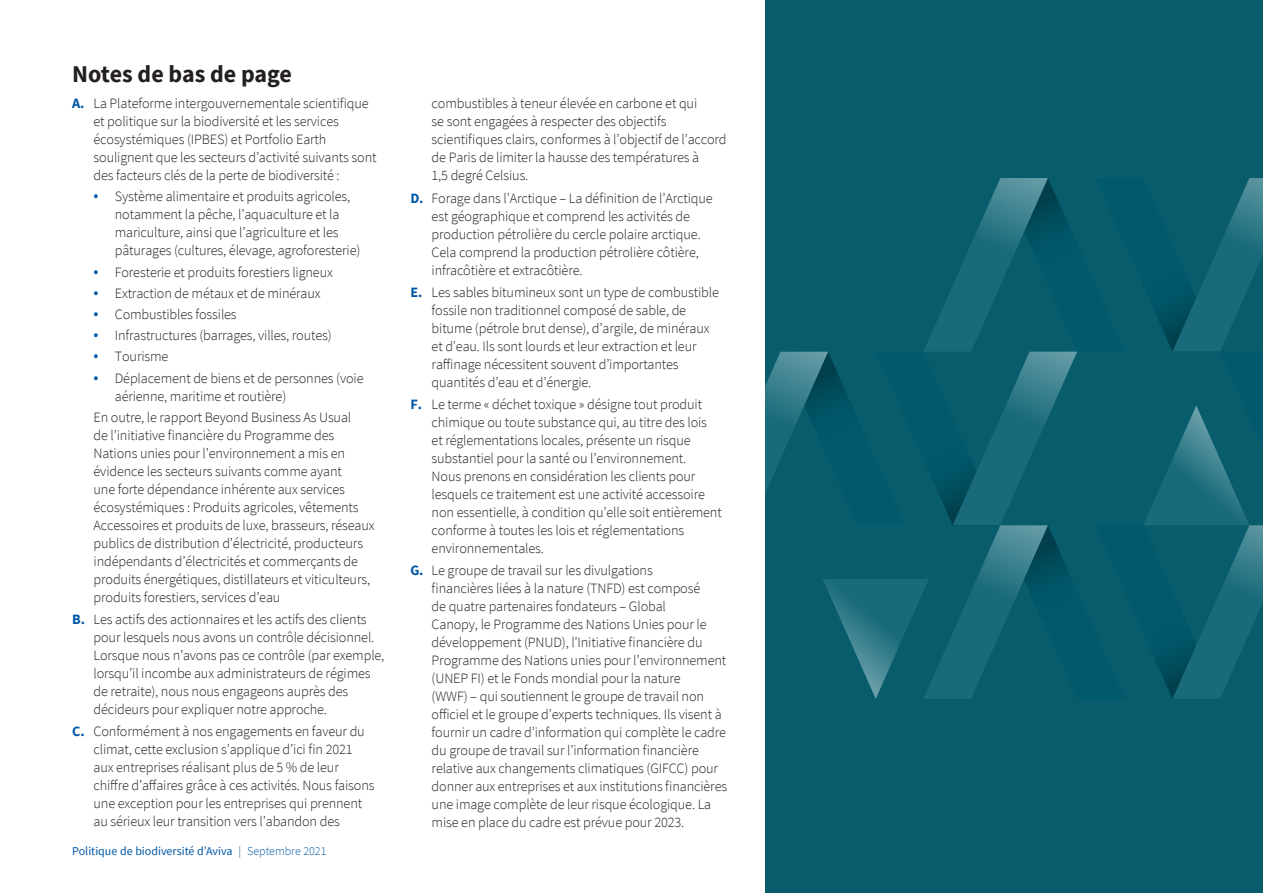
<style>
.page{position:relative;width:1263px;height:893px;background:#fff}
.page>*{position:absolute;margin:0;border:0;box-sizing:border-box;transform-origin:0 0}
.Head_1{font:700 24px "Source Sans Pro";color:#231f20}
.Num_List{font:300 14.25px/18px "Source Sans Pro";letter-spacing:-.01em;color:#231f20}
.t1{font:12px "Source Sans Pro";color:#0158a6}
.s1{font-weight:700;color:#0158a6}
.s2{font-size:18px;color:#0158a6}
.s3{font-weight:300}
</style>
<div class="page">
<div style="left:765px;top:0;width:498px;height:893px;background:#085c6c"></div>
<svg style="left:765px;top:178px;width:498px;height:521px"></svg>
<p class="Head_1" style="left:72px;top:58px;width:221px">Notes de bas de page</p>
<p class="Num_List" style="left:94px;top:95px;width:284px;text-indent:-21px"><span class="s1">A.</span> La Plateforme intergouvernementale scientifique et politique sur la biodiversité et les services écosystémiques (IPBES) et Portfolio Earth soulignent que les secteurs d’activité suivants sont des facteurs clés de la perte de biodiversité :</p>
<p class="Num_List" style="left:115px;top:188px;width:247px;text-indent:-21px"><span class="s2">•</span> Système alimentaire et produits agricoles, notamment la pêche, l’aquaculture et la mariculture, ainsi que l’agriculture et les pâturages (cultures, élevage, agroforesterie)</p>
<p class="Num_List" style="left:94px;top:263px;width:241px"><span class="s2">•</span> Foresterie et produits forestiers ligneux</p>
<p class="Num_List" style="left:94px;top:284px;width:229px"><span class="s2">•</span> Extraction de métaux et de minéraux</p>
<p class="Num_List" style="left:94px;top:305px;width:145px"><span class="s2">•</span> Combustibles fossiles</p>
<p class="Num_List" style="left:94px;top:327px;width:240px"><span class="s2">•</span> Infrastructures (barrages, villes, routes)</p>
<p class="Num_List" style="left:94px;top:348px;width:76px"><span class="s2">•</span> Tourisme</p>
<p class="Num_List" style="left:115px;top:369px;width:250px;text-indent:-21px"><span class="s2">•</span> Déplacement de biens et de personnes (voie aérienne, maritime et routière)</p>
<p class="Num_List" style="left:94px;top:408px;width:283px">En outre, le rapport Beyond Business As Usual<br>de l’initiative financière du Programme des Nations unies pour l’environnement a mis en évidence les secteurs suivants comme ayant<br>une forte dépendance inhérente aux services écosystémiques : Produits agricoles, vêtements Accessoires et produits de luxe, brasseurs, réseaux publics de distribution d’électricité, producteurs indépendants d’électricités et commerçants de produits énergétiques, distillateurs et viticulteurs, produits forestiers, services d’eau</p>
<p class="Num_List" style="left:94px;top:610px;width:292px;text-indent:-21px"><span class="s1">B.</span> Les actifs des actionnaires et les actifs des clients pour lesquels nous avons un contrôle décisionnel.<br>Lorsque nous n’avons pas ce contrôle (par exemple, lorsqu’il incombe aux administrateurs de régimes de retraite), nous nous engageons auprès des décideurs pour expliquer notre approche.</p>
<p class="Num_List" style="left:94px;top:723px;width:282px;text-indent:-21px"><span class="s1">C.</span> Conformément à nos engagements en faveur du climat, cette exclusion s’applique d’ici fin 2021 aux entreprises réalisant plus de 5 % de leur chiffre d’affaires grâce à ces activités. Nous faisons une exception pour les entreprises qui prennent au sérieux leur transition vers l’abandon des</p>
<p class="t1" style="left:72px;top:844px;width:256px">Politique de biodiversité d’Aviva <span class="s3">| Septembre 2021</span></p>
<p class="Num_List" style="left:432px;top:95px;width:297px">combustibles à teneur élevée en carbone et qui<br>se sont engagées à respecter des objectifs scientifiques clairs, conformes à l’objectif de l’accord de Paris de limiter la hausse des températures à<br>1,5 degré Celsius.</p>
<p class="Num_List" style="left:432px;top:189px;width:283px;text-indent:-21px"><span class="s1">D.</span> Forage dans l’Arctique – La définition de l’Arctique est géographique et comprend les activités de production pétrolière du cercle polaire arctique.<br>Cela comprend la production pétrolière côtière, infracôtière et extracôtière.</p>
<p class="Num_List" style="left:432px;top:283px;width:289px;text-indent:-21px"><span class="s1">E.</span> Les sables bitumineux sont un type de combustible fossile non traditionnel composé de sable, de bitume (pétrole brut dense), d’argile, de minéraux et d’eau. Ils sont lourds et leur extraction et leur raffinage nécessitent souvent d’importantes quantités d’eau et d’énergie.</p>
<p class="Num_List" style="left:432px;top:395px;width:292px;text-indent:-21px"><span class="s1">F.</span> Le terme « déchet toxique » désigne tout produit chimique ou toute substance qui, au titre des lois<br>et réglementations locales, présente un risque substantiel pour la santé ou l’environnement.<br>Nous prenons en considération les clients pour lesquels ce traitement est une activité accessoire non essentielle, à condition qu’elle soit entièrement conforme à toutes les lois et réglementations environnementales.</p>
<p class="Num_List" style="left:432px;top:562px;width:297px;text-indent:-21px"><span class="s1">G.</span> Le groupe de travail sur les divulgations<br>financières liées à la nature (TNFD) est composé<br>de quatre partenaires fondateurs – Global<br>Canopy, le Programme des Nations Unies pour le développement (PNUD), l’Initiative financière du Programme des Nations unies pour l’environnement (UNEP FI) et le Fonds mondial pour la nature<br>(WWF) – qui soutiennent le groupe de travail non officiel et le groupe d’experts techniques. Ils visent à fournir un cadre d’information qui complète le cadre du groupe de travail sur l’information financière relative aux changements climatiques (GIFCC) pour donner aux entreprises et aux institutions financières une image complète de leur risque écologique. La mise en place du cadre est prévue pour 2023.</p>
</div>
